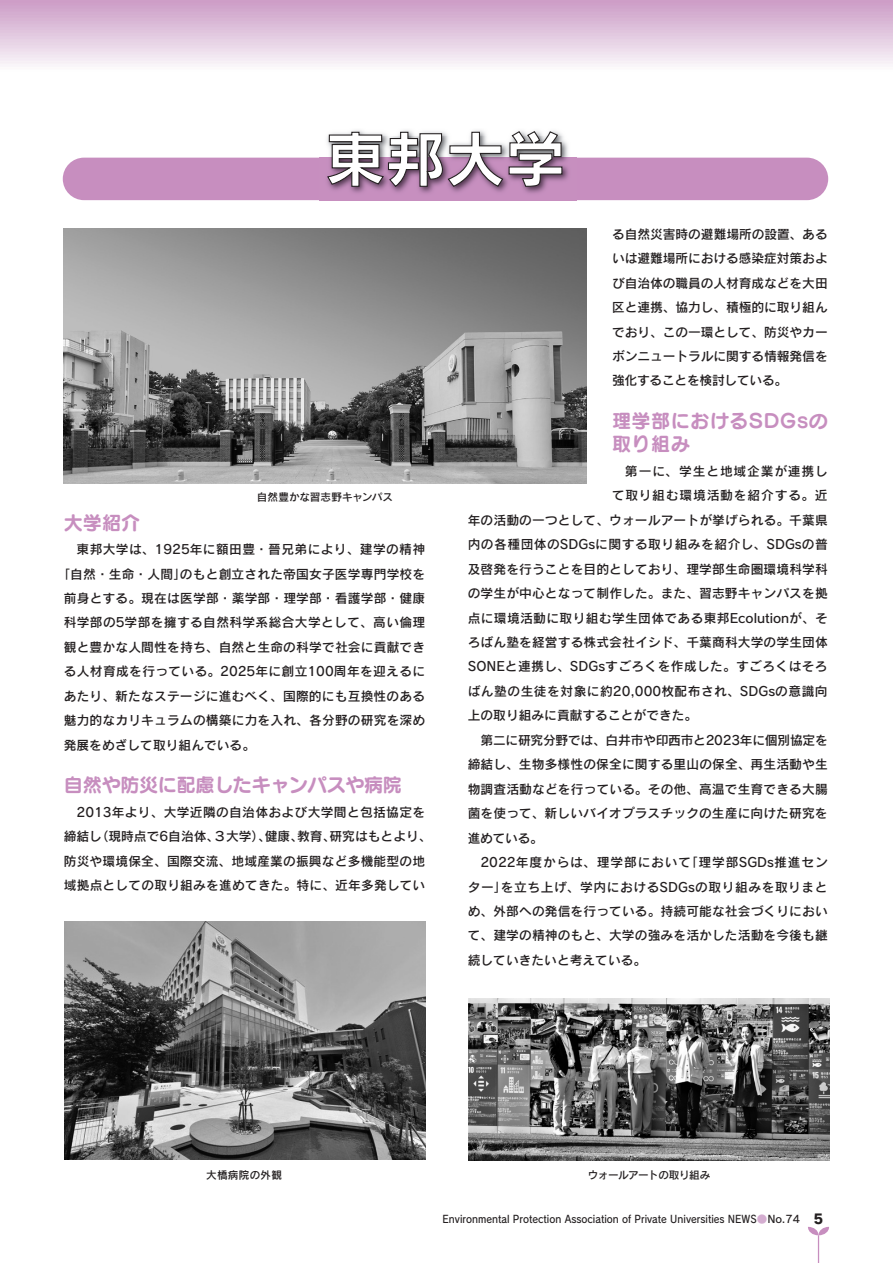
<style>
.page{position:relative;width:893px;height:1263px;background:#fff}
.page>*{position:absolute;margin:0;border:0;box-sizing:border-box;transform-origin:0 0}
.t1{font:60px "Rodin Pro B";color:#fff}
.t2{font:19.2px "Seurat Pro B";letter-spacing:-.02em;color:#c78ebf}
.t3{font:19.2px/23.4px "Seurat Pro B";letter-spacing:.02em;color:#c78ebf}
.t4{font:19.2px "Seurat Pro B";color:#c78ebf}
.t5{font:12.75px/24.5px "Rodin Pro DB";letter-spacing:.01em;color:#231f20;text-align:center}
.t6{font:12.75px "Rodin Pro DB";letter-spacing:.03em;color:#231f20}
.t7{font:12.75px "Rodin Pro DB";letter-spacing:.07em;color:#231f20}
.t8{font:12.75px "Rodin Pro DB";letter-spacing:.04em;color:#231f20}
.t9{font:12.75px "Rodin Pro DB";letter-spacing:.035em;color:#231f20}
.t10{font:12.75px "Rodin Pro DB";letter-spacing:-.02em;color:#231f20}
.t11{font:12.75px "Rodin Pro DB";letter-spacing:.045em;color:#231f20}
.t12{font:12.75px "Rodin Pro DB";letter-spacing:.065em;color:#231f20}
.t13{font:10.65px "Rodin Pro DB";letter-spacing:-.005em;color:#231f20}
.t14{font:10.65px "Rodin Pro DB";letter-spacing:-.045em;color:#231f20}
.t15{font:10.65px "Rodin Pro DB";letter-spacing:.02em;color:#231f20}
.t16{font:10.5px "Rodin Pro DB";color:#231f20;scale:.9 1}
.s1{color:#d4add0}
.s2{font-family:"Rodin Pro EB";font-size:13.5px}
</style>
<div class="page">
<svg style="left:808px;top:1227px;width:21px;height:36px"></svg>
<div style="left:63px;top:158px;width:765px;height:42px;background:#c78ebf;border-radius:21px"></div>
<img style="left:320px;top:138px;width:257px;height:20px">
<img style="left:331px;top:158px;width:238px;height:35px">
<svg style="left:326px;top:130px;width:237px;height:58px"></svg>
<img style="left:65px;top:922px;width:361px;height:238px">
<img style="left:469px;top:998px;width:361px;height:163px">
<img style="left:64px;top:228px;width:523px;height:255px">
<h1 class="t1" style="left:325px;top:119px;width:241px">東邦大学</h1>
<p class="t13" style="left:257px;top:490px;width:138px">自然豊かな習志野キャンパス</p>
<h2 class="t4" style="left:64px;top:509px;width:78px">大学紹介</h2>
<p class="t6" style="left:77px;top:541px;width:350px">東邦大学は、1925年に額田豊・晉兄弟により、建学の精神</p>
<p class="t5" style="left:57px;top:561px;width:369px">「自然・生命・人間」のもと創立された帝国女子医学専門学校を</p>
<p class="t5" style="left:64px;top:585px;width:363px">前身とする。現在は医学部・薬学部・理学部・看護学部・健康</p>
<p class="t5" style="left:64px;top:610px;width:363px">科学部の5学部を擁する自然科学系総合大学として、高い倫理</p>
<p class="t5" style="left:64px;top:634px;width:363px">観と豊かな人間性を持ち、自然と生命の科学で社会に貢献でき</p>
<p class="t5" style="left:64px;top:659px;width:363px">る人材育成を行っている。2025年に創立100周年を迎えるに</p>
<p class="t5" style="left:64px;top:683px;width:363px">あたり、新たなステージに進むべく、国際的にも互換性のある</p>
<p class="t5" style="left:64px;top:708px;width:363px">魅力的なカリキュラムの構築に力を入れ、各分野の研究を深め</p>
<p class="t5" style="left:64px;top:732px;width:193px">発展をめざして取り組んでいる。</p>
<h2 class="t2" style="left:64px;top:772px;width:340px">自然や防災に配慮したキャンパスや病院</h2>
<p class="t5" style="left:64px;top:799px;width:369px">2013年より、大学近隣の自治体および大学間と包括協定を<br>締結し（現時点で6自治体、３大学）、健康、教育、研究はもとより、防災や環境保全、国際交流、地域産業の振興など多機能型の地域拠点としての取り組みを進めてきた。特に、近年多発してい</p>
<p class="t5" style="left:612px;top:221px;width:217px;text-align:justify">る自然災害時の避難場所の設置、あるいは避難場所における感染症対策および自治体の職員の人材育成などを大田区と連携、協力し、積極的に取り組んでおり、この一環として、防災やカーボンニュートラルに関する情報発信を強化することを検討している。</p>
<h2 class="t3" style="left:612px;top:408px;width:217px">理学部におけるSDGsの取り組み</h2>
<p class="t12" style="left:625px;top:462px;width:204px">第一に、学生と地域企業が連携し</p>
<p class="t7" style="left:612px;top:487px;width:217px">て取り組む環境活動を紹介する。近</p>
<p class="t5" style="left:468px;top:507px;width:362px">年の活動の一つとして、ウォールアートが挙げられる。千葉県</p>
<p class="t9" style="left:468px;top:536px;width:362px">内の各種団体のSDGsに関する取り組みを紹介し、SDGsの普</p>
<p class="t5" style="left:468px;top:556px;width:362px">及啓発を行うことを目的としており、理学部生命圏環境科学科</p>
<p class="t5" style="left:468px;top:580px;width:362px">の学生が中心となって制作した。また、習志野キャンパスを拠</p>
<p class="t6" style="left:468px;top:609px;width:362px">点に環境活動に取り組む学生団体である東邦Ecolutionが、そ</p>
<p class="t5" style="left:468px;top:629px;width:362px">ろばん塾を経営する株式会社イシド、千葉商科大学の学生団体</p>
<p class="t6" style="left:468px;top:658px;width:361px">SONEと連携し、SDGsすごろくを作成した。すごろくはそろ</p>
<p class="t8" style="left:468px;top:683px;width:361px">ばん塾の生徒を対象に約20,000枚配布され、SDGsの意識向</p>
<p class="t5" style="left:468px;top:703px;width:231px">上の取り組みに貢献することができた。</p>
<p class="t10" style="left:480px;top:731px;width:349px">第二に研究分野では、白井市や印西市と2023年に個別協定を</p>
<p class="t5" style="left:468px;top:752px;width:362px">締結し、生物多様性の保全に関する里山の保全、再生活動や生</p>
<p class="t5" style="left:468px;top:776px;width:361px">物調査活動などを行っている。その他、高温で生育できる大腸</p>
<p class="t5" style="left:468px;top:801px;width:361px">菌を使って、新しいバイオプラスチックの生産に向けた研究を</p>
<p class="t5" style="left:468px;top:825px;width:77px">進めている。</p>
<p class="t7" style="left:480px;top:854px;width:349px">2022年度からは、理学部において「理学部SGDs推進セン</p>
<p class="t11" style="left:468px;top:878px;width:361px">ター」を立ち上げ、学内におけるSDGsの取り組みを取りまと</p>
<p class="t5" style="left:468px;top:898px;width:362px">め、外部への発信を行っている。持続可能な社会づくりにおい</p>
<p class="t5" style="left:468px;top:923px;width:362px">て、建学の精神のもと、大学の強みを活かした活動を今後も継</p>
<p class="t5" style="left:468px;top:947px;width:180px">続していきたいと考えている。</p>
<p class="t15" style="left:206px;top:1168px;width:77px">大橋病院の外観</p>
<p class="t14" style="left:588px;top:1168px;width:124px">ウォールアートの取り組み</p>
<p class="t16" style="left:442px;top:1212px;width:425px">Environmental Protection Association of Private Universities NEWS<span class="s1">●</span>No.74 <span class="s2">5</span></p>
</div>
